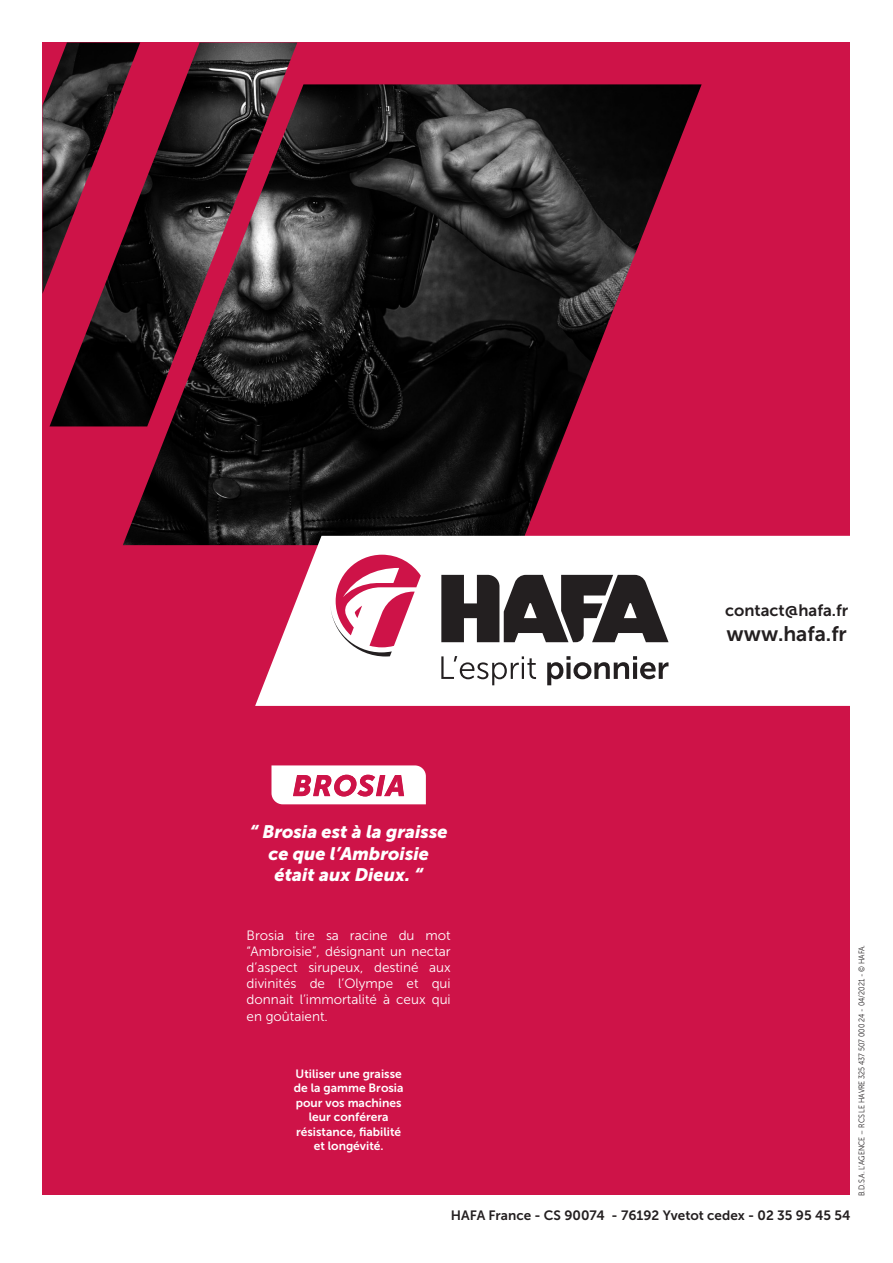
<style>
.page{position:relative;width:893px;height:1263px;background:#fff}
.page>*{position:absolute;margin:0;border:0;box-sizing:border-box;transform-origin:0 0}
.t1{font:21px "Museo Sans 700";color:#231f20}
.t2{font:italic 18px "Museo Sans 900";color:#fff}
.t3{font:16.5px "Museo Sans 700";color:#231f20}
.t4{font:13.5px/16.2px "Museo Sans 300";color:#fff;text-align:justify}
.t5{font:13.5px "Museo Sans 700";color:#231f20}
.t6{font:12px/14.4px "Museo Sans 700";color:#fff}
.t7{font:8.25px "Museo Sans 300";color:#231f20;scale:.86 1}
</style>
<div class="page">
<div style="left:43px;top:43px;width:807px;height:1152px;background:#ce1348"></div>
<svg style="left:271px;top:765px;width:155px;height:39px"></svg>
<img style="left:123px;top:84px;width:579px;height:461px">
<svg style="left:255px;top:536px;width:595px;height:170px;background:#f9ebef"></svg>
<img style="left:49px;top:43px;width:248px;height:383px">
<img style="left:43px;top:43px;width:97px;height:251px">
<svg style="left:441px;top:575px;width:227px;height:67px;background:#5d5a5b"></svg>
<svg style="left:330px;top:555px;width:91px;height:101px"></svg>
<svg style="left:441px;top:656px;width:227px;height:29px;background:#c9c8c8"></svg>
<p class="t3" style="left:725px;top:601px;width:125px">contact@hafa.fr</p>
<p class="t1" style="left:726px;top:622px;width:122px">www.hafa.fr</p>
<p class="t2" style="left:250px;top:821px;width:199px">“ Brosia est à la graisse</p>
<p class="t2" style="left:268px;top:843px;width:162px">ce que l’Ambroisie</p>
<p class="t2" style="left:275px;top:865px;width:150px">était aux Dieux. “</p>
<p class="t4" style="left:247px;top:927px;width:206px">Brosia tire sa racine du mot “Ambroisie”, désignant un nectar d’aspect sirupeux, destiné aux divinités de l’Olympe et qui donnait l’immortalité à ceux qui en goûtaient.</p>
<p class="t6" style="left:294px;top:1066px;width:111px">Utiliser une graisse de la gamme Brosia</p>
<p class="t6" style="left:296px;top:1095px;width:107px;text-align:center">pour vos machines leur conférera</p>
<p class="t6" style="left:296px;top:1124px;width:107px">résistance, fiabilité</p>
<p class="t6" style="left:314px;top:1138px;width:71px">et longévité.</p>
<p class="t5" style="left:451px;top:1208px;width:401px">HAFA France - CS 90074 - 76192 Yvetot cedex - 02 35 95 45 54</p>
<p class="t7" style="left:857px;top:1196px;width:294px;rotate:-90deg">B.D.S.A. L’AGENCE – RCS LE HAVRE 325 437 507 000 24 - 04/2021 - © HAFA.</p>
</div>
